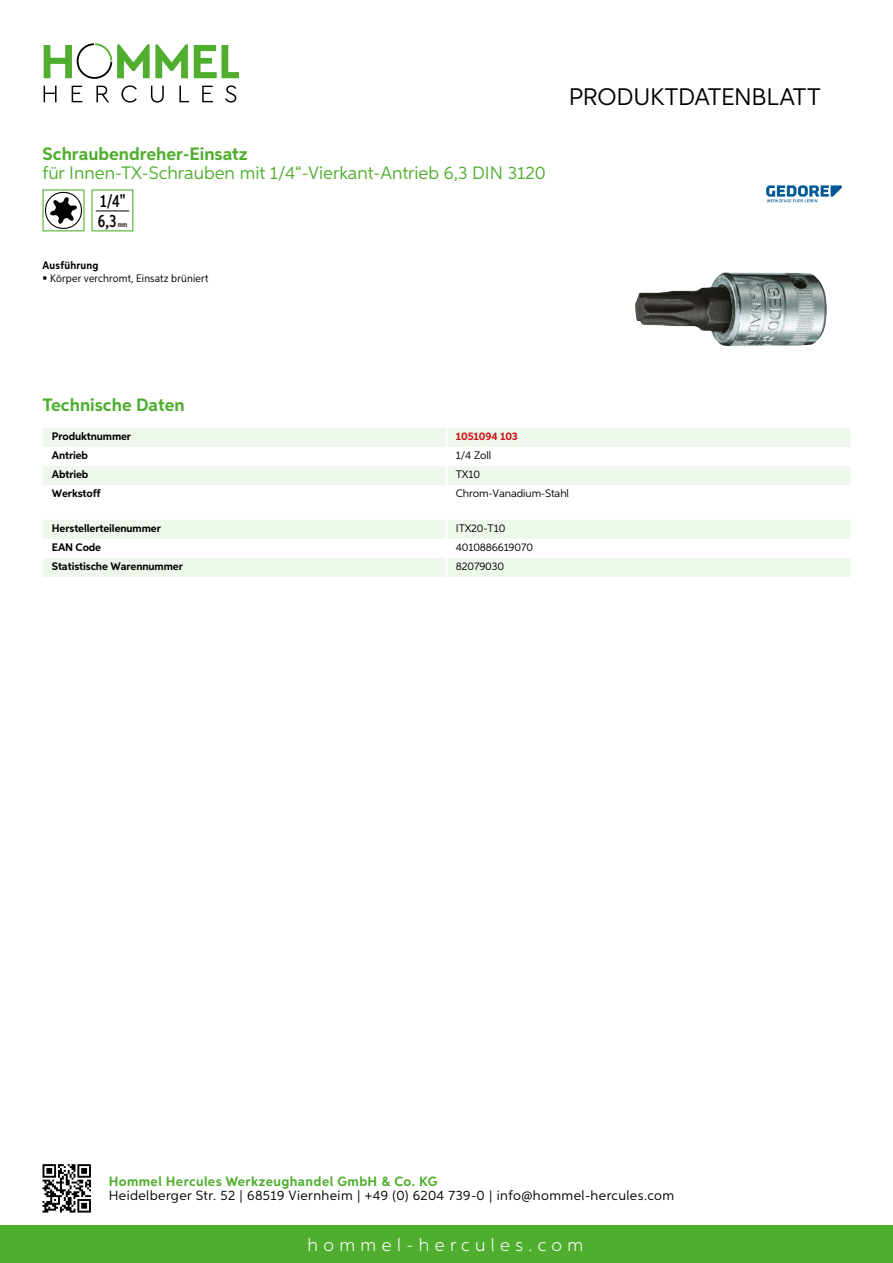
<style>
.page{position:relative;width:893px;height:1263px;background:#fff}
.page>*{position:absolute;margin:0;border:0;box-sizing:border-box;transform-origin:0 0}
.t1{font:24px "Aspira";letter-spacing:-.01em;color:#000}
.t2{font:18px "Aspira";color:#50ae2f}
.t3{font:700 18px "Aspira";color:#50ae2f}
.t4{font:300 18px "Aspira";letter-spacing:.3em;color:#fff}
.t5{font:500 17.85px/20.4px "Aspira XX Nar";color:#000}
.t6{font:13.5px "Aspira";letter-spacing:.03em;color:#000}
.t7{font:700 13.5px "Aspira";letter-spacing:.03em;color:#50ae2f}
.t8{font:700 10.95px "Aspira";letter-spacing:-.01em;color:#000}
.t9{font:10.95px "Aspira";letter-spacing:-.01em;color:#000}
.t10{font:10.95px "Aspira Nar";letter-spacing:.015em;color:#000}
.t11{font:700 10.95px "Aspira";letter-spacing:-.01em;color:#cd1013}
.t12{font:700 10.95px "Aspira Nar";letter-spacing:.02em;color:#000}
.t13{font:500 7.35px "Aspira XX Nar";color:#000}
</style>
<div class="page">
<div style="left:0;top:1226px;width:893px;height:37px;background:#50ae2f"></div>
<svg style="left:43px;top:1164px;width:48px;height:48px"></svg>
<svg style="left:194px;top:45px;width:45px;height:33px"></svg>
<svg style="left:44px;top:43px;width:144px;height:36px"></svg>
<svg style="left:44px;top:86px;width:13px;height:16px"></svg>
<svg style="left:72px;top:86px;width:10px;height:16px"></svg>
<svg style="left:96px;top:86px;width:13px;height:16px"></svg>
<svg style="left:121px;top:85px;width:16px;height:18px"></svg>
<svg style="left:151px;top:86px;width:13px;height:17px"></svg>
<svg style="left:179px;top:86px;width:10px;height:16px"></svg>
<svg style="left:202px;top:86px;width:11px;height:16px"></svg>
<svg style="left:225px;top:85px;width:11px;height:18px"></svg>
<div style="left:43px;top:428px;width:807px;height:19px;background:#eef7eb"></div>
<div style="left:43px;top:466px;width:807px;height:19px;background:#eef7eb"></div>
<hr style="left:445px;top:428px;width:3px;height:19px;background:#fff">
<hr style="left:445px;top:466px;width:3px;height:19px;background:#fff">
<svg style="left:43px;top:520px;width:807px;height:57px"></svg>
<hr style="left:445px;top:558px;width:3px;height:19px;background:#fff">
<svg style="left:43px;top:189px;width:42px;height:42px"></svg>
<svg style="left:91px;top:189px;width:42px;height:42px"></svg>
<hr style="left:96px;top:211px;width:33px;height:1px;background:#000">
<img style="left:635px;top:272px;width:192px;height:74px">
<svg style="left:766px;top:185px;width:76px;height:17px"></svg>
<h2 class="t3" style="left:43px;top:142px;width:207px">Schraubendreher-Einsatz</h2>
<h2 class="t2" style="left:43px;top:162px;width:505px">für Innen-TX-Schrauben mit 1/4“-Vierkant-Antrieb 6,3 DIN 3120</h2>
<h3 class="t5" style="left:98px;top:191px;width:29px">1/4"<br>6,3</h3>
<p class="t13" style="left:118px;top:220px;width:11px">mm</p>
<p class="t12" style="left:43px;top:259px;width:58px">Ausführung</p>
<p class="t10" style="left:50px;top:272px;width:160px">Körper verchromt, Einsatz brüniert</p>
<h1 class="t1" style="left:569px;top:82px;width:253px">Produktdatenblatt</h1>
<h2 class="t3" style="left:43px;top:394px;width:144px">Technische Daten</h2>
<p class="t8" style="left:52px;top:429px;width:81px">Produktnummer</p>
<p class="t11" style="left:456px;top:429px;width:64px">1051094 103</p>
<p class="t8" style="left:52px;top:448px;width:38px">Antrieb</p>
<p class="t9" style="left:456px;top:448px;width:37px">1/4 Zoll</p>
<p class="t8" style="left:52px;top:467px;width:38px">Abtrieb</p>
<p class="t9" style="left:456px;top:468px;width:26px">TX10</p>
<p class="t8" style="left:52px;top:487px;width:50px">Werkstoff</p>
<p class="t9" style="left:456px;top:487px;width:115px">Chrom-Vanadium-Stahl</p>
<p class="t8" style="left:52px;top:521px;width:111px">Herstellerteilenummer</p>
<p class="t9" style="left:456px;top:521px;width:51px">ITX20-T10</p>
<p class="t8" style="left:52px;top:540px;width:51px">EAN Code</p>
<p class="t9" style="left:456px;top:540px;width:79px">4010886619070</p>
<p class="t8" style="left:52px;top:559px;width:132px">Statistische Warennummer</p>
<p class="t9" style="left:456px;top:559px;width:50px">82079030</p>
<p class="t7" style="left:109px;top:1172px;width:330px">Hommel Hercules Werkzeughandel GmbH &amp; Co. KG</p>
<p class="t6" style="left:109px;top:1187px;width:567px">Heidelberger Str. 52 | 68519 Viernheim | +49 (0) 6204 739-0 | info@hommel-hercules.com</p>
<h2 class="t4" style="left:307px;top:1234px;width:277px">hommel-hercules.com</h2>
</div>
